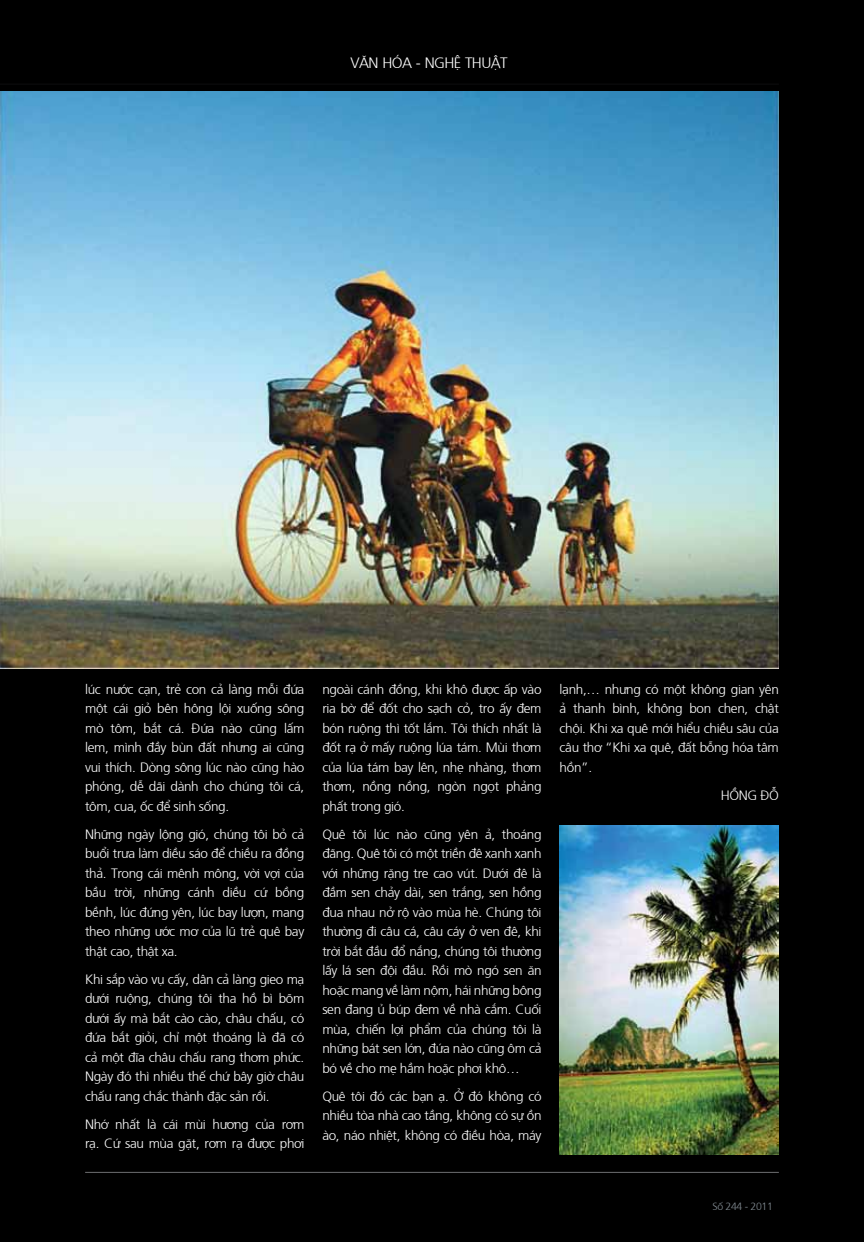
<style>
.page{position:relative;width:864px;height:1242px;background:#fff}
.page>*{position:absolute;margin:0;border:0;box-sizing:border-box;transform-origin:0 0}
.t1{font:300 15px "Frutiger";letter-spacing:-.04em;color:#fff}
.t2{font:300 13.5px/19.5px "Frutiger";letter-spacing:-.025em;color:#fff;text-align:justify}
.t3{font:300 10.5px "Frutiger";letter-spacing:-.03em;color:#828b92}
.s1{font-size:14.25px;color:#000}
</style>
<div class="page">
<div style="left:0;top:0;width:863px;height:1242px;background:#000"></div>
<img style="left:559px;top:825px;width:219px;height:329px">
<img style="left:0;top:91px;width:778px;height:577px">
<hr style="left:0;top:84px;width:778px;height:1px;background:#0a0a0b">
<hr style="left:85px;top:1172px;width:693px;height:1px;background:#6d6e71">
<p class="t1" style="left:350px;top:53px;width:140px">VĂN HÓA - NGHỆ THUẬT</p>
<p class="t2" style="left:85px;top:678px;width:221px">lúc nước cạn, trẻ con cả làng mỗi đứa một cái giỏ bên hông lội xuống sông mò tôm, bắt cá. Đứa nào cũng lấm lem, mình đầy bùn đất nhưng ai cũng vui thích. Dòng sông lúc nào cũng hào phóng, dễ dãi dành cho chúng tôi cá, tôm, cua, ốc để sinh sống.</p>
<p class="t2" style="left:85px;top:823px;width:221px">Những ngày lộng gió, chúng tôi bỏ cả buổi trưa làm diều sáo để chiều ra đồng thả. Trong cái mênh mông, vời vợi của bầu trời, những cánh diều cứ bồng bềnh, lúc đứng yên, lúc bay lượn, mang theo những ước mơ của lũ trẻ quê bay thật cao, thật xa.</p>
<p class="t2" style="left:85px;top:968px;width:221px">Khi sắp vào vụ cấy, dân cả làng gieo mạ dưới ruộng, chúng tôi tha hồ bì bõm dưới ấy mà bắt cào cào, châu chấu, có đứa bắt giỏi, chỉ một thoáng là đã có cả một đĩa châu chấu rang thơm phức.<br>Ngày đó thì nhiều thế chứ bây giờ châu chấu rang chắc thành đặc sản rồi.</p>
<p class="t2" style="left:85px;top:1113px;width:221px">Nhớ nhất là cái mùi hương của rơm rạ. C ứ sau mùa gặt, rơm rạ được phơi</p>
<p class="t2" style="left:322px;top:678px;width:221px">ngoài cánh đồng, khi khô được ấp vào ria bờ để đốt cho sạch cỏ, tro ấy đem bón ruộng thì tốt lắm. Tôi thích nhất là đốt rạ ở mấy ruộng lúa tám. Mùi thơm của lúa tám bay lên, nhẹ nhàng, thơm thơm, nồng nồng, ngòn ngọt phảng phất trong gió.</p>
<p class="t2" style="left:322px;top:823px;width:221px">Quê tôi lúc nào cũng yên ả, thoáng đãng. Quê tôi có một triền đê xanh xanh với những rặng tre cao vút. Dưới đê là đầm sen chảy dài, sen trắng, sen hồng đua nhau nở rộ vào mùa hè. C húng tôi thường đi câu cá, câu cáy ở ven đê, khi trời bắt đầu đổ nắng, chúng tôi thường lấy lá sen đội đầu. Rồi mò ngó sen ăn hoặc mang về làm nộm, hái những bông sen đang ủ búp đem về nhà cắm. Cuối mùa, chiến lợi phẩm của chúng tôi là những bát sen lớn, đứa nào cũng ôm cả bó về cho mẹ hầm hoặc phơi khô…</p>
<p class="t2" style="left:322px;top:1085px;width:221px">Quê tôi đó các bạn ạ. Ở đó không có nhiều tòa nhà cao tầng, không có sự ồn ào, náo nhiệt, không có điều hòa, máy</p>
<p class="t2" style="left:559px;top:678px;width:221px">lạnh,… nhưng có một không gian yên ả thanh bình, không bon chen, chật chội. Khi xa quê mới hiểu chiều sâu của câu thơ “Khi xa quê, đất bỗng hóa tâm hồn”.</p>
<p class="t2" style="left:720px;top:784px;width:58px">HỒNG ĐỖ</p>
<p class="t3" style="left:712px;top:1198px;width:89px">Số 244 - 2011 <span class="s1">41</span></p>
</div>
